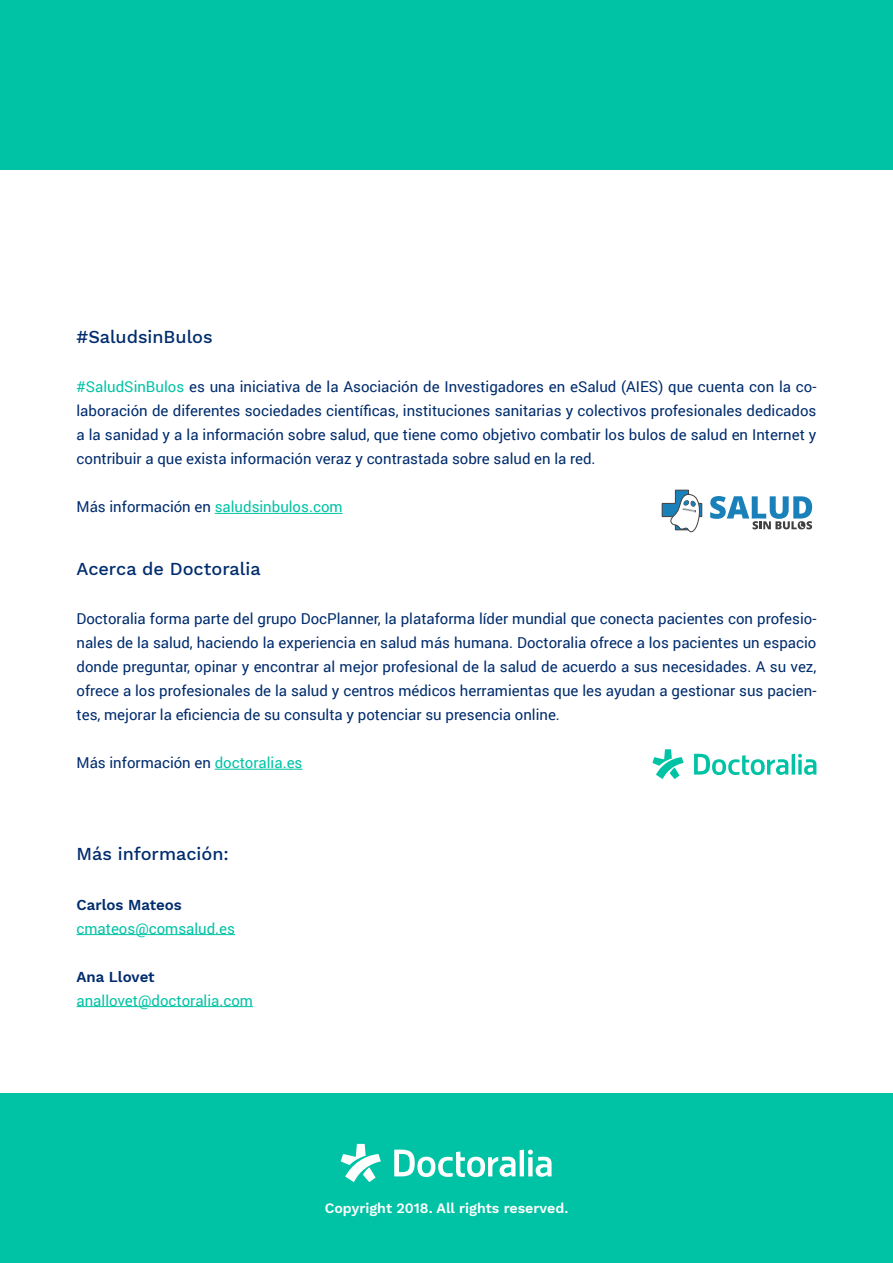
<style>
.page{position:relative;width:893px;height:1263px;background:#fff}
.page>*{position:absolute;margin:0;border:0;box-sizing:border-box;transform-origin:0 0}
.t1{font:500 18px "Work Sans";color:#012c6d}
.t2{font:15px/24px "Roboto";color:#012c6d;text-align:justify}
.t3{font:15px "Roboto";color:#00c3a5}
.t4{font:600 15px "Work Sans";color:#012c6d}
.t5{font:600 14.1px "Work Sans";color:#fff}
.s1{color:#00c3a5}
.s2{color:#012c6d}
</style>
<div class="page">
<div style="left:0;top:1094px;width:893px;height:169px;background:#00c3a5"></div>
<hr style="left:215px;top:513px;width:128px;height:1px;background:#00c3a5">
<hr style="left:215px;top:769px;width:87px;height:1px;background:#00c3a5">
<hr style="left:77px;top:934px;width:158px;height:1px;background:#00c3a5">
<hr style="left:77px;top:1006px;width:176px;height:1px;background:#00c3a5">
<svg style="left:341px;top:1144px;width:211px;height:38px"></svg>
<div style="left:0;top:0;width:893px;height:169px;background:#00c3a5"></div>
<svg style="left:661px;top:489px;width:41px;height:43px"></svg>
<svg style="left:710px;top:496px;width:102px;height:33px"></svg>
<svg style="left:652px;top:749px;width:164px;height:30px"></svg>
<p class="t1" style="left:77px;top:326px;width:138px">#SaludsinBulos</p>
<p class="t2" style="left:77px;top:374px;width:741px"><span class="s1">#SaludSinBulos</span> es una iniciativa de la Asociación de Investigadores en eSalud (AIES) que cuenta con la co&shy;laboración de diferentes sociedades científicas, instituciones sanitarias y colectivos profesionales dedicados a la sanidad y a la información sobre salud, que tiene como objetivo combatir los bulos de salud en Internet y contribuir a que exista información veraz y contrastada sobre salud en la red.</p>
<p class="t3" style="left:77px;top:496px;width:268px"><span class="s2">Más información en</span> saludsinbulos.com</p>
<p class="t1" style="left:77px;top:558px;width:186px">Acerca de Doctoralia</p>
<p class="t2" style="left:77px;top:606px;width:741px">Doctoralia forma parte del grupo DocPlanner, la plataforma líder mundial que conecta pacientes con profesio&shy;nales de la salud, haciendo la experiencia en salud más humana. Doctoralia ofrece a los pacientes un espacio donde preguntar, opinar y encontrar al mejor profesional de la salud de acuerdo a sus necesidades. A su vez, ofrece a los profesionales de la salud y centros médicos herramientas que les ayudan a gestionar sus pacien&shy;tes, mejorar la eficiencia de su consulta y potenciar su presencia online.</p>
<p class="t2" style="left:77px;top:750px;width:227px">Más información en <span class="s1">doctoralia.es</span></p>
<p class="t1" style="left:77px;top:843px;width:154px">Más información:</p>
<p class="t4" style="left:77px;top:896px;width:107px">Carlos Mateos</p>
<p class="t3" style="left:77px;top:918px;width:160px">cmateos@comsalud.es</p>
<p class="t4" style="left:77px;top:968px;width:80px">Ana Llovet</p>
<p class="t3" style="left:77px;top:990px;width:178px">anallovet@doctoralia.com</p>
<p class="t5" style="left:325px;top:1200px;width:245px">Copyright 2018. All rights reserved.</p>
</div>
